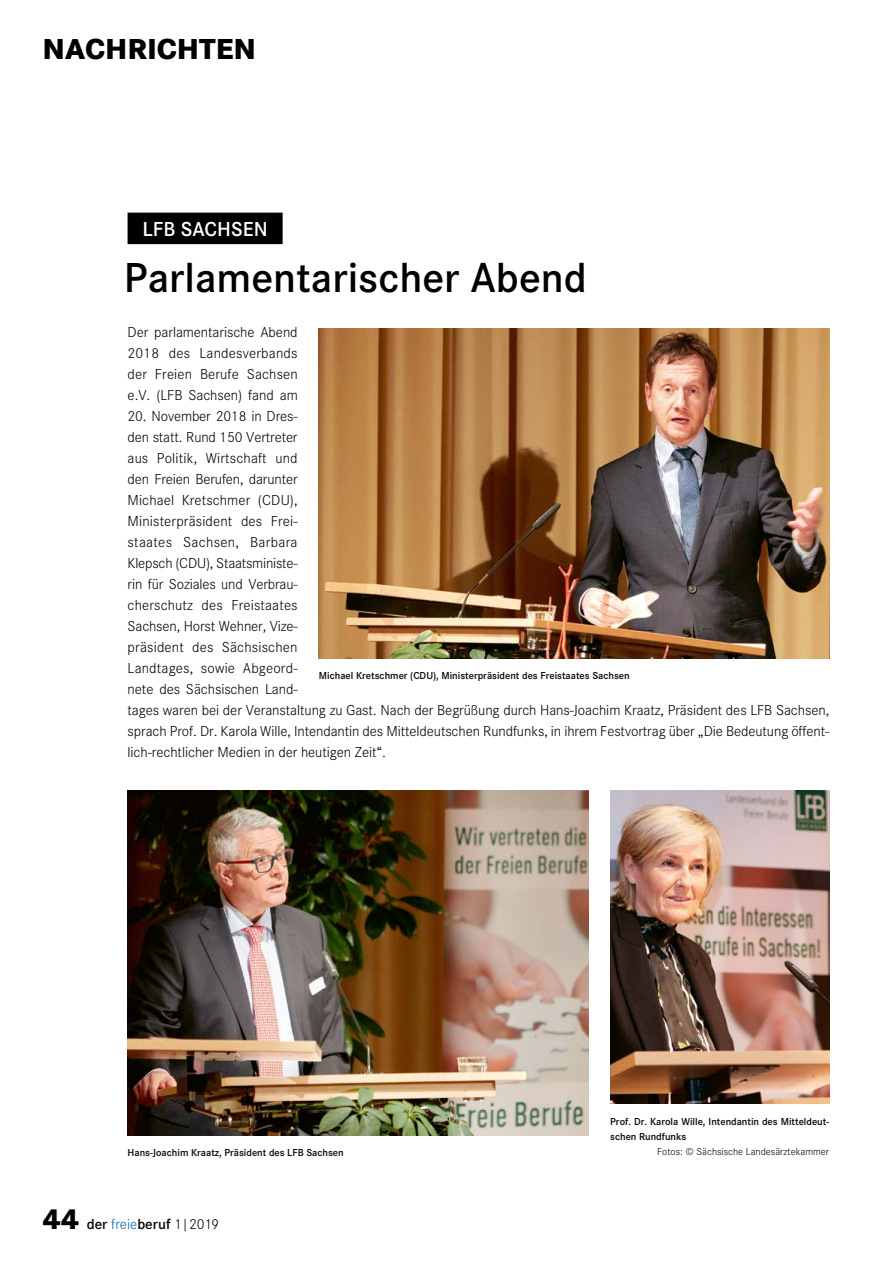
<style>
.page{position:relative;width:893px;height:1263px;background:#fff}
.page>*{position:absolute;margin:0;border:0;box-sizing:border-box;transform-origin:0 0}
.t1{font:600 43.5px "Corporate S";color:#000}
.t2{font:800 30px "Corporate S";color:#000}
.t3{font:600 21px "Corporate S";color:#fff}
.t4{font:300 15px/21px "Corporate S";letter-spacing:-.005em;color:#000;text-align:justify}
.t5{font:600 15px "Corporate S";color:#000}
.t6{font:600 10.5px/15px "Corporate S";color:#000}
.t7{font:300 10.5px "Corporate S";color:#000}
.s1{font-weight:800;font-size:30px}
.s2{font-weight:300;color:#0068b3}
.s3{font-weight:300}
</style>
<div class="page">
<img style="left:128px;top:790px;width:461px;height:345px">
<div style="left:128px;top:213px;width:155px;height:31px;background:#000"></div>
<img style="left:610px;top:790px;width:219px;height:314px">
<img style="left:319px;top:329px;width:510px;height:329px">
<h2 class="t2" style="left:43px;top:29px;width:215px">NACHRICHTEN</h2>
<h3 class="t3" style="left:142px;top:214px;width:127px">LFB SACHSEN</h3>
<h1 class="t1" style="left:124px;top:248px;width:464px">Parlamentarischer Abend</h1>
<p class="t4" style="left:128px;top:321px;width:172px">Der parlamentarische Abend 2018 des Landesverbands der Freien Berufe Sachsen e.V. (LFB Sachsen) fand am</p>
<p class="t4" style="left:128px;top:405px;width:703px;text-align:left">20. November 2018 in Dres-<br>den statt. Rund 150 Vertreter<br>aus Politik, Wirtschaft und<br>den Freien Berufen, darunter<br>Michael Kretschmer (CDU),<br>Ministerpräsident des Frei-<br>staates Sachsen, Barbara<br>Klepsch (CDU), Staatsministe-<br>rin für Soziales und Verbrau-<br>cherschutz des Freistaates<br>Sachsen, Horst Wehner, Vize-<br>präsident des Sächsischen<br>Landtages, sowie Abgeord-<br>nete des Sächsischen Land-<br>tages waren bei der Veranstaltung zu Gast. Nach der Begrüßung durch Hans-Joachim Kraatz, Präsident des LFB Sachsen, sprach Prof. Dr. Karola Wille, Intendantin des Mitteldeutschen Rundfunks, in ihrem Festvortrag über „Die Bedeutung öffent&shy;lich-rechtlicher Medien in der heutigen Zeit“.</p>
<p class="t6" style="left:319px;top:668px;width:312px">Michael Kretschmer (CDU), Ministerpräsident des Freistaates Sachsen</p>
<p class="t6" style="left:128px;top:1144px;width:218px">Hans-Joachim Kraatz, Präsident des LFB Sachsen</p>
<p class="t5" style="left:43px;top:1214px;width:178px"><span class="s1">44</span> der <span class="s2">freie</span>beruf <span class="s3">1|2019</span></p>
<p class="t6" style="left:610px;top:1114px;width:220px">Prof. Dr. Karola Wille, Intendantin des Mitteldeut&shy;schen Rundfunks</p>
<p class="t7" style="left:657px;top:1145px;width:173px">Fotos: © Sächsische Landesärztekammer</p>
</div>
